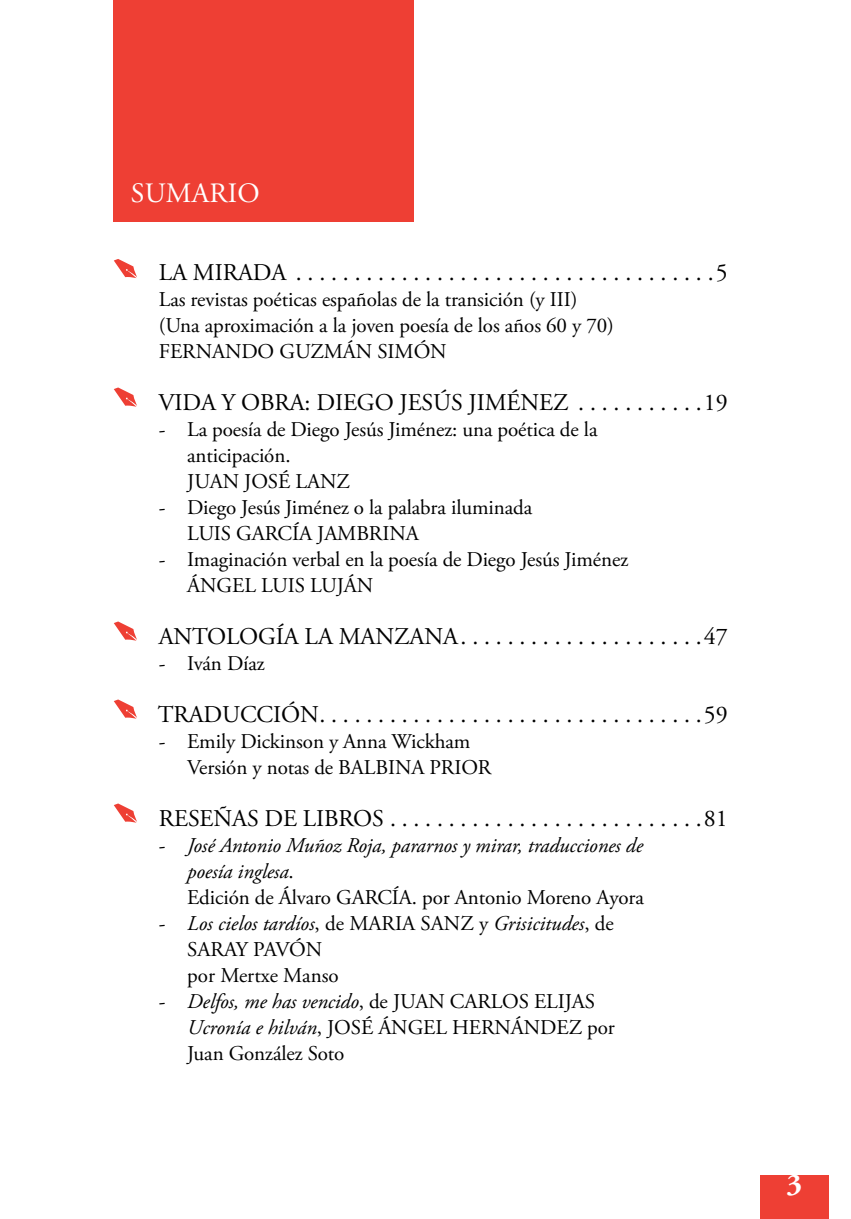
<style>
.page{position:relative;width:851px;height:1219px;background:#fff}
.page>*{position:absolute;margin:0;border:0;box-sizing:border-box;transform-origin:0 0}
.t1{font:700 30px "Adobe Garamond Pro";color:#fff}
.t2{font:28px "Adobe Garamond Pro";letter-spacing:.01em;color:#fff}
.t3{font:24px "Adobe Garamond Pro";letter-spacing:-.005em;color:#000}
.t4{font:21px/26px "Adobe Garamond Pro";letter-spacing:-.005em;color:#000}
.t5{font:italic 21px/26px "Adobe Garamond Pro";letter-spacing:-.005em;color:#000}
.s1{font-style:normal}
.s2{font-style:italic}
</style>
<div class="page">
<div style="left:760px;top:1175px;width:68px;height:44px;background:#ee3f34"></div>
<svg style="left:114px;top:259px;width:23px;height:19px"></svg>
<svg style="left:114px;top:387px;width:23px;height:20px"></svg>
<svg style="left:114px;top:621px;width:23px;height:20px"></svg>
<svg style="left:114px;top:699px;width:23px;height:20px"></svg>
<svg style="left:114px;top:803px;width:23px;height:20px"></svg>
<div style="left:113px;top:0;width:301px;height:221px;background:#ee3f34"></div>
<h2 class="t2" style="left:131px;top:176px;width:131px">SUMARIO</h2>
<p class="t3" style="left:159px;top:258px;width:570px">LA MIRADA ....................................5</p>
<p class="t4" style="left:159px;top:287px;width:456px">Las revistas poéticas españolas de la transición (y III) (Una aproximación a la joven poesía de los años 60 y 70)<br>FERNANDO GUZMÁN SIMÓN</p>
<p class="t3" style="left:158px;top:388px;width:571px">VIDA Y OBRA: DIEGO JESÚS JIMÉNEZ . . . . . . . . . . .19</p>
<p class="t4" style="left:187px;top:417px;width:412px;text-indent:-28px">- La poesía de Diego Jesús Jiménez: una poética de la anticipación.<br>JUAN JOSÉ LANZ</p>
<p class="t4" style="left:187px;top:495px;width:346px;text-indent:-28px">- Diego Jesús Jiménez o la palabra iluminada<br>LUIS GARCÍA JAMBRINA</p>
<p class="t4" style="left:187px;top:547px;width:442px;text-indent:-28px">- Imaginación verbal en la poesía de Diego Jesús Jiménez<br>ÁNGEL LUIS LUJÁN</p>
<p class="t3" style="left:159px;top:622px;width:570px">ANTOLOGÍA LA MANZANA.....................47</p>
<p class="t4" style="left:159px;top:651px;width:107px">- Iván Díaz</p>
<p class="t3" style="left:158px;top:700px;width:571px">TRADUCCIÓN.................................59</p>
<p class="t4" style="left:187px;top:729px;width:306px;text-indent:-28px">- Emily Dickinson y Anna Wickham<br>Versión y notas de BALBINA PRIOR</p>
<p class="t3" style="left:159px;top:804px;width:570px">RESEÑAS DE LIBROS ...........................81</p>
<p class="t5" style="left:187px;top:833px;width:458px;text-indent:-28px"><span class="s1">-</span> José Antonio Muñoz Roja, pararnos y mirar, traducciones de poesía inglesa<span class="s1">.<br>Edición de Álvaro GARCÍA. por Antonio Moreno Ayora</span></p>
<p class="t4" style="left:187px;top:911px;width:428px;text-indent:-28px">- <span class="s2">Los cielos tardíos</span>, de MARIA SANZ y <span class="s2">Grisicitudes</span>, de<br>SARAY PAVÓN<br>por Mertxe Manso</p>
<p class="t4" style="left:187px;top:989px;width:429px;text-indent:-28px">- <span class="s2">Delfos, me has vencido</span>, de JUAN CARLOS ELIJAS<br><span class="s2">Ucronía e hilván</span>, JOSÉ ÁNGEL HERNÁNDEZ por<br>Juan González Soto</p>
<h1 class="t1" style="left:786px;top:1167px;width:17px">3</h1>
</div>
